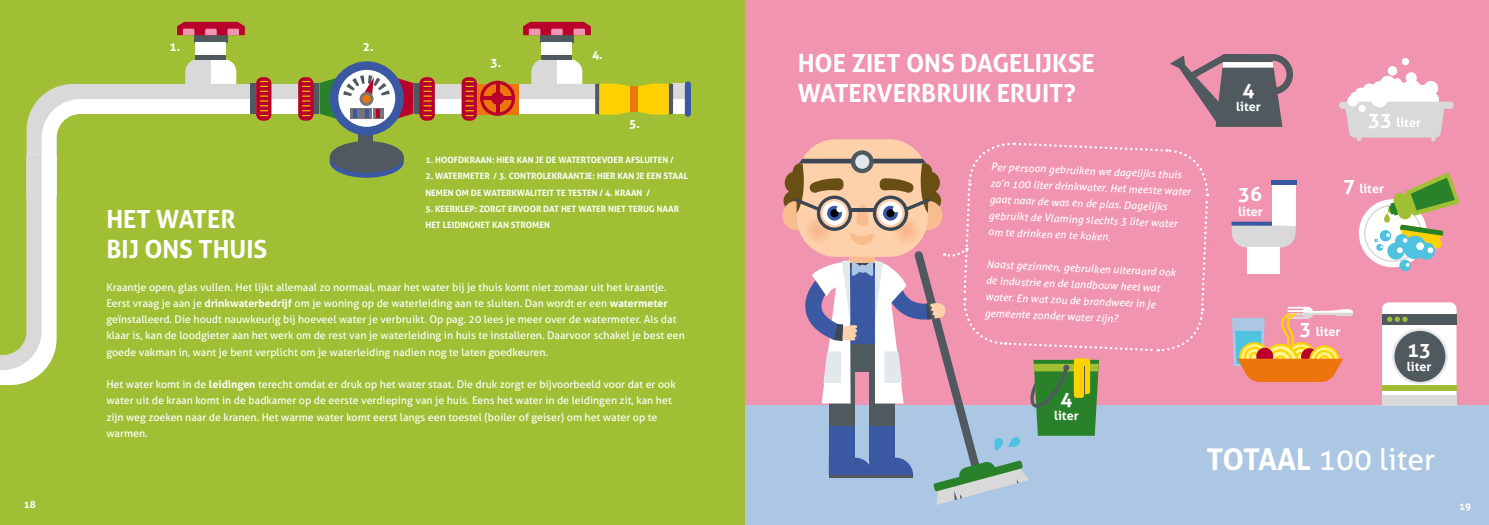
<style>
.page{position:relative;width:1489px;height:525px;background:#fff}
.page>*{position:absolute;margin:0;border:0;box-sizing:border-box;transform-origin:0 0}
.t1{font:30px "Aller";color:#fff}
.t2{font:700 25px/30px "Aller";color:#fff}
.t3{font:700 19.88px "Aller";color:#fff}
.t4{font:700 12.5px "Aller";color:#fff}
.t5{font:700 12.12px "Aller";color:#fff}
.t6{font:10.62px/16.2px "Aller";color:#fff}
.t7{font:italic 10.62px/16.4px "Aller";color:#fff}
.t8{font:700 10px "Aller";color:#fff}
.t9{font:700 8.75px/16.2px "Aller";color:#fff}
.s1{font-weight:700}
.s2{font-size:19.88px}
</style>
<div class="page">
<div style="left:744px;top:0;width:744px;height:524px;background:#f094b0"></div>
<div style="left:744px;top:405px;width:744px;height:119px;background:#abc7e3"></div>
<div style="left:783px;top:190px;width:21px;height:21px;background:#694f14;border-radius:50%"></div>
<div style="left:784px;top:171px;width:23px;height:23px;background:#694f14;border-radius:50%"></div>
<div style="left:782px;top:201px;width:29px;height:29px;background:#f7bd8f;border-radius:50%"></div>
<div style="left:0;top:0;width:744px;height:524px;background:#a0bf35"></div>
<svg style="left:27px;top:84px;width:568px;height:70px;fill:#d9d9d9"></svg>
<svg style="left:42px;top:99px;width:566px;height:64px"></svg>
<div style="left:664px;top:84px;width:21px;height:30px;background:#fff"></div>
<svg style="left:186px;top:59px;width:50px;height:25px"></svg>
<svg style="left:194px;top:35px;width:33px;height:7px"></svg>
<div style="left:195px;top:42px;width:31px;height:17px;background:#fff"></div>
<svg style="left:177px;top:22px;width:68px;height:13px"></svg>
<hr style="left:195px;top:55px;width:31px;height:4px;background:#4f595e">
<svg style="left:531px;top:59px;width:51px;height:25px"></svg>
<svg style="left:540px;top:35px;width:33px;height:7px"></svg>
<div style="left:541px;top:42px;width:31px;height:17px;background:#fff"></div>
<svg style="left:523px;top:22px;width:68px;height:13px"></svg>
<hr style="left:541px;top:55px;width:31px;height:4px;background:#4f595e">
<svg style="left:330px;top:146px;width:74px;height:32px"></svg>
<div style="left:330px;top:141px;width:74px;height:32px;background:#4f595e;border-radius:50%"></div>
<div style="left:358px;top:133px;width:15px;height:9px;background:#4f595e"></div>
<div style="left:330px;top:61px;width:74px;height:74px;background:#3b59a2;border-radius:50%"></div>
<div style="left:338px;top:70px;width:57px;height:57px;background:#fff;border-radius:50%"></div>
<svg style="left:319px;top:75px;width:94px;height:44px"></svg>
<svg style="left:359px;top:92px;width:14px;height:14px"></svg>
<div style="left:362px;top:95px;width:8px;height:8px;background:#ed750d;border-radius:50%"></div>
<div style="left:413px;top:83px;width:6px;height:31px;background:#4f595e"></div>
<div style="left:313px;top:83px;width:6px;height:31px;background:#4f595e"></div>
<div style="left:250px;top:83px;width:6px;height:31px;background:#4f595e"></div>
<div style="left:256px;top:77px;width:15px;height:44px;background:#b8002b;border-radius:6px"></div>
<svg style="left:260px;top:81px;width:8px;height:35px"></svg>
<div style="left:298px;top:77px;width:15px;height:44px;background:#b8002b;border-radius:6px"></div>
<svg style="left:302px;top:81px;width:8px;height:35px"></svg>
<div style="left:477px;top:84px;width:41px;height:30px;background:#ed750d"></div>
<div style="left:419px;top:77px;width:16px;height:44px;background:#b8002b;border-radius:6px"></div>
<svg style="left:423px;top:81px;width:8px;height:35px"></svg>
<div style="left:461px;top:77px;width:16px;height:44px;background:#b8002b;border-radius:6px"></div>
<svg style="left:465px;top:81px;width:8px;height:35px"></svg>
<svg style="left:480px;top:81px;width:35px;height:35px"></svg>
<div style="left:491px;top:92px;width:13px;height:13px;background:#b8002b;border-radius:50%"></div>
<hr style="left:496px;top:82px;width:3px;height:32px;background:#b8002b">
<hr style="left:481px;top:97px;width:32px;height:3px;background:#b8002b">
<div style="left:672px;top:84px;width:13px;height:15px;background:#d9d9d9"></div>
<svg style="left:595px;top:83px;width:78px;height:31px"></svg>
<div style="left:684px;top:81px;width:7px;height:36px;background:#3b59a2;border-radius:3px"></div>
<svg style="left:1170px;top:54px;width:122px;height:73px"></svg>
<svg style="left:1382px;top:302px;width:74px;height:92px"></svg>
<div style="left:1381px;top:394px;width:75px;height:11px;background:#d9d9d9"></div>
<div style="left:1381px;top:385px;width:75px;height:5px;background:#a0bf35"></div>
<svg style="left:1391px;top:328px;width:56px;height:56px"></svg>
<div style="left:1394px;top:331px;width:51px;height:50px;background:#4f595e;border-radius:50%"></div>
<div style="left:1387px;top:66px;width:9px;height:10px;background:#fff;border-radius:50%"></div>
<div style="left:1401px;top:58px;width:7px;height:7px;background:#fff;border-radius:50%"></div>
<svg style="left:1339px;top:72px;width:114px;height:69px"></svg>
<div style="left:1358px;top:105px;width:7px;height:7px;background:#fff;border-radius:50%"></div>
<div style="left:1371px;top:91px;width:16px;height:16px;background:#fff;border-radius:50%"></div>
<div style="left:1271px;top:183px;width:24px;height:43px;background:#fff"></div>
<svg style="left:1231px;top:221px;width:64px;height:26px"></svg>
<div style="left:1246px;top:247px;width:33px;height:26px;background:#fff"></div>
<hr style="left:1270px;top:181px;width:26px;height:4px;background:#3b59a2">
<svg style="left:0;top:154px;width:57px;height:231px"></svg>
<svg style="left:1358px;top:199px;width:68px;height:68px"></svg>
<svg style="left:1363px;top:204px;width:58px;height:58px"></svg>
<div style="left:1365px;top:206px;width:54px;height:54px;background:#fff;border-radius:50%"></div>
<svg style="left:1373px;top:172px;width:86px;height:100px"></svg>
<svg style="left:1383px;top:213px;width:6px;height:9px"></svg>
<svg style="left:794px;top:139px;width:415px;height:365px"></svg>
<svg style="left:1232px;top:306px;width:120px;height:76px"></svg>
<p class="t5" style="left:169px;top:39px;width:12px">1.</p>
<p class="t5" style="left:363px;top:39px;width:12px">2.</p>
<p class="t5" style="left:490px;top:55px;width:12px">3.</p>
<p class="t5" style="left:592px;top:47px;width:12px">4.</p>
<p class="t5" style="left:629px;top:116px;width:12px">5.</p>
<p class="t9" style="left:425px;top:152px;width:250px">1. HOOFDKRAAN: HIER KAN JE DE WATERTOEVOER AFSLUITEN /</p>
<p class="t9" style="left:425px;top:168px;width:264px">2. WATERMETER / 3. CONTROLEKRAANTJE: HIER KAN JE EEN STAAL<br>NEMEN OM DE WATERKWALITEIT TE TESTEN / 4. KRAAN /</p>
<p class="t9" style="left:425px;top:200px;width:255px">5. KEERKLEP: ZORGT ERVOOR DAT HET WATER NIET TERUG NAAR<br>HET LEIDINGNET KAN STROMEN</p>
<h2 class="t2" style="left:106px;top:204px;width:162px">HET WATER<br>BIJ ONS THUIS</h2>
<p class="t6" style="left:106px;top:278px;width:580px">Kraantje open, glas vullen. Het lijkt allemaal zo normaal, maar het water bij je thuis komt niet zomaar uit het kraantje.<br>Eerst vraag je aan je <span class="s1">drinkwaterbedrijf</span> om je woning op de waterleiding aan te sluiten. Dan wordt er een <span class="s1">watermeter </span>geïnstalleerd. Die houdt nauwkeurig bij hoeveel water je verbruikt. Op pag. 20 lees je meer over de watermeter. Als dat klaar is, kan de loodgieter aan het werk om de rest van je waterleiding in huis te installeren. Daarvoor schakel je best een goede vakman in, want je bent verplicht om je waterleiding nadien nog te laten goedkeuren.</p>
<p class="t6" style="left:106px;top:376px;width:571px">Het water komt in de <span class="s1">leidingen</span> terecht omdat er druk op het water staat. Die druk zorgt er bijvoorbeeld voor dat er ook water uit de kraan komt in de badkamer op de eerste verdieping van je huis. Eens het water in de leidingen zit, kan het zijn weg zoeken naar de kranen. Het warme water komt eerst langs een toestel (boiler of geiser) om het water op te warmen.</p>
<h2 class="t2" style="left:797px;top:48px;width:298px">HOE ZIET ONS DAGELIJKSE<br>WATERVERBRUIK ERUIT?</h2>
<p class="t7" style="left:991px;top:157px;width:202px;rotate:3deg">Per persoon gebruiken we dagelijks thuis zo’n 100 liter drinkwater. Het meeste water gaat naar de was en de plas. Dagelijks gebruikt de Vlaming slechts 3 liter water om te drinken en te koken.</p>
<p class="t7" style="left:987px;top:255px;width:191px;rotate:3deg">Naast gezinnen, gebruiken uiteraard ook de industrie en de landbouw heel wat water. En wat zou de brandweer in je gemeente zonder water zijn?</p>
<h3 class="t3" style="left:1060px;top:386px;width:13px">4</h3>
<p class="t4" style="left:1053px;top:407px;width:26px">liter</p>
<h3 class="t3" style="left:1242px;top:77px;width:13px">4</h3>
<p class="t4" style="left:1236px;top:99px;width:26px">liter</p>
<h3 class="t3" style="left:1238px;top:182px;width:25px">36</h3>
<p class="t4" style="left:1238px;top:203px;width:26px">liter</p>
<p class="t4" style="left:1367px;top:114px;width:54px"><span class="s2">33</span> liter</p>
<p class="t4" style="left:1342px;top:181px;width:43px"><span class="s2">7</span> liter</p>
<p class="t4" style="left:1299px;top:324px;width:43px"><span class="s2">3</span> liter</p>
<h3 class="t3" style="left:1406px;top:337px;width:25px">13</h3>
<p class="t4" style="left:1406px;top:359px;width:26px">liter</p>
<h1 class="t1" style="left:1206px;top:441px;width:230px"><span class="s1">TOTAAL</span> 100 liter</h1>
<p class="t8" style="left:24px;top:498px;width:13px">18</p>
<p class="t8" style="left:1458px;top:499px;width:14px">19</p>
</div>
